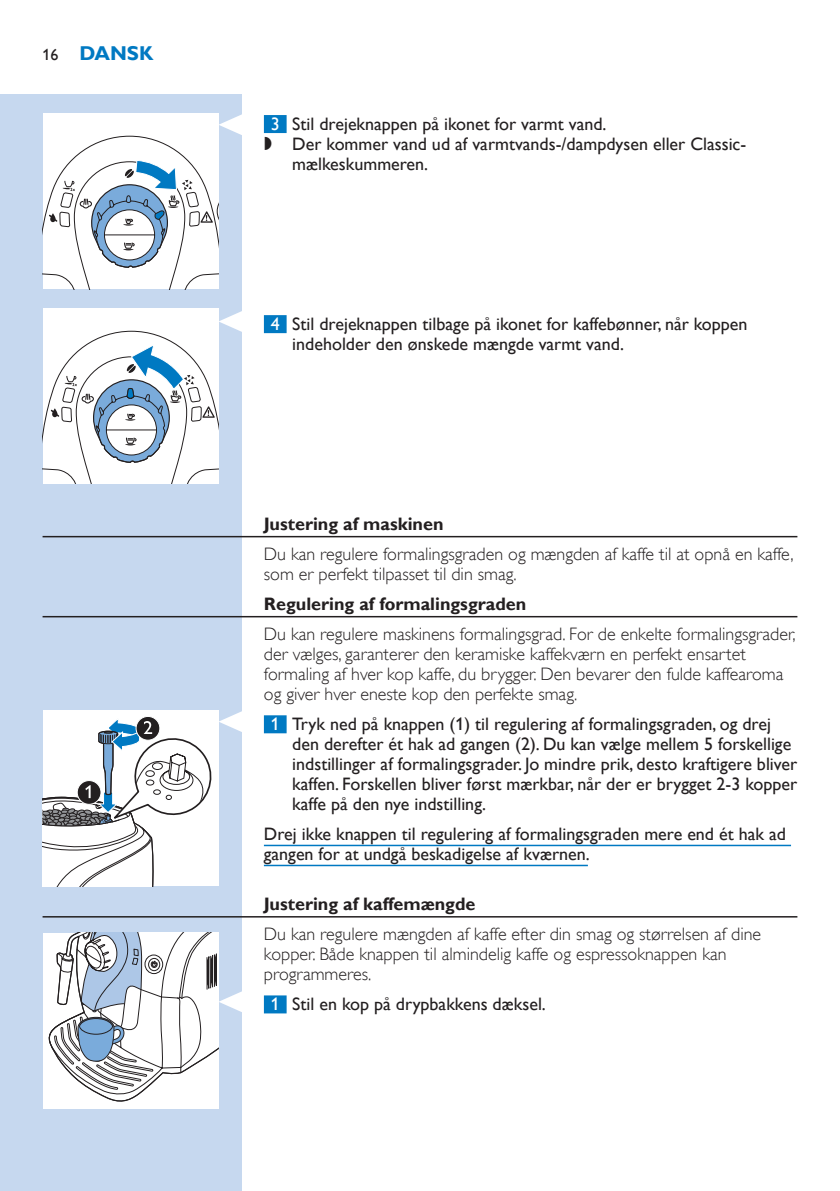
<style>
.page{position:relative;width:840px;height:1191px;background:#fff}
.page>*{position:absolute;margin:0;border:0;box-sizing:border-box;transform-origin:0 0}
.t1{font:700 20px "Gill Sans Alt One WGL";color:#0079c2}
.t2{font:18px/20px "Gill Sans Alt One WGL";color:#231f20}
.t3{font:18px/20px "Gill Sans Alt One WGL Light";color:#231f20}
.t4{font:700 18px "Gill Sans Alt One WGL";color:#231f20}
.s1{font-weight:400;font-size:16px;color:#231f20}
.s2{color:#fff}
.s3{font-family:"Philips Ll Font Plain"}
</style>
<div class="page">
<div style="left:0;top:95px;width:241px;height:1096px;background:#c6d8ef"></div>
<div style="left:264px;top:115px;width:22px;height:18px;background:#0079c2"></div>
<div style="left:264px;top:315px;width:22px;height:18px;background:#0079c2"></div>
<hr style="left:43px;top:536px;width:754px;height:1px;background:#231f20">
<hr style="left:43px;top:616px;width:754px;height:1px;background:#231f20">
<div style="left:264px;top:715px;width:22px;height:18px;background:#0079c2"></div>
<hr style="left:264px;top:844px;width:526px;height:2px;background:#0079c2">
<hr style="left:264px;top:864px;width:323px;height:2px;background:#0079c2">
<hr style="left:43px;top:916px;width:754px;height:1px;background:#231f20">
<div style="left:264px;top:995px;width:22px;height:18px;background:#0079c2"></div>
<svg style="left:43px;top:113px;width:199px;height:176px;background:#dee5ec"></svg>
<svg style="left:43px;top:310px;width:199px;height:174px;background:#dee5ed"></svg>
<svg style="left:43px;top:710px;width:199px;height:176px;background:#dde1e5"></svg>
<div style="left:43px;top:933px;width:175px;height:175px;background:#fff"></div>
<svg style="left:48px;top:933px;width:194px;height:172px"></svg>
<p class="t1" style="left:43px;top:40px;width:112px"><span class="s1">16</span> DANSK</p>
<p class="t2" style="left:270px;top:114px;width:337px"><span class="s2">3</span> Stil drejeknappen på ikonet for varmt vand.</p>
<p class="t2" style="left:264px;top:134px;width:483px"><span class="s3">,</span> Der kommer vand ud af varmtvands-/dampdysen eller Classic-</p>
<p class="t2" style="left:292px;top:154px;width:137px">mælkeskummeren.</p>
<p class="t2" style="left:292px;top:314px;width:456px;text-indent:-22px"><span class="s2">4</span> Stil drejeknappen tilbage på ikonet for kaffebønner, når koppen indeholder den ønskede mængde varmt vand.</p>
<p class="t4" style="left:264px;top:512px;width:181px">Justering af maskinen</p>
<p class="t3" style="left:264px;top:544px;width:531px">Du kan regulere formalingsgraden og mængden af kaffe til at opnå en kaffe, som er perfekt tilpasset til din smag.</p>
<p class="t4" style="left:264px;top:592px;width:264px">Regulering af formalingsgraden</p>
<p class="t3" style="left:264px;top:624px;width:533px">Du kan regulere maskinens formalingsgrad. For de enkelte formalingsgrader, der vælges, garanterer den keramiske kaffekværn en perfekt ensartet formaling af hver kop kaffe, du brygger. Den bevarer den fulde kaffearoma og giver hver eneste kop den perfekte smag.</p>
<p class="t2" style="left:292px;top:714px;width:506px;text-indent:-22px"><span class="s2">1</span> Tryk ned på knappen (1) til regulering af formalingsgraden, og drej den derefter ét hak ad gangen (2). Du kan vælge mellem 5 forskellige indstillinger af formalingsgrader. Jo mindre prik, desto kraftigere bliver kaffen. Forskellen bliver først mærkbar, når der er brygget 2-3 kopper kaffe på den nye indstilling.</p>
<p class="t2" style="left:264px;top:824px;width:523px">Drej ikke knappen til regulering af formalingsgraden mere end ét hak ad gangen for at undgå beskadigelse af kværnen.</p>
<p class="t4" style="left:264px;top:892px;width:213px">Justering af kaffemængde</p>
<p class="t3" style="left:264px;top:924px;width:498px">Du kan regulere mængden af kaffe efter din smag og størrelsen af dine kopper. Både knappen til almindelig kaffe og espressoknappen kan programmeres.</p>
<p class="t2" style="left:270px;top:994px;width:276px"><span class="s2">1</span> Stil en kop på drypbakkens dæksel.</p>
</div>
